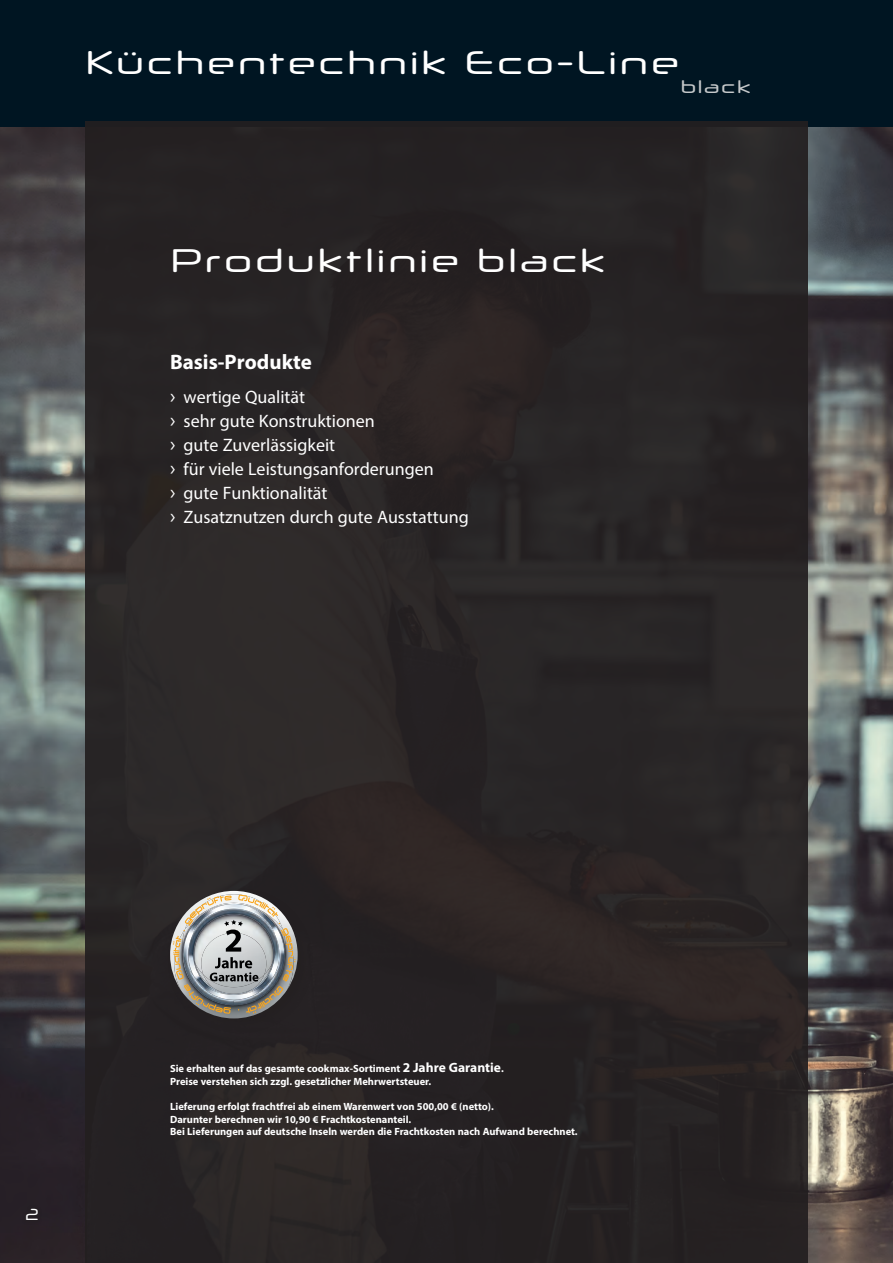
<style>
.page{position:relative;width:893px;height:1263px;background:#fff}
.page>*{position:absolute;margin:0;border:0;box-sizing:border-box;transform-origin:0 0}
.t1{font:33px "Neuropol X Rg";letter-spacing:.05em;color:#fff}
.t2{font:700 21px "Myriad Pro";color:#fff}
.t3{font:18px/24px "Myriad Pro";color:#fff}
.t4{font:18px "Neuropol X Rg";letter-spacing:.05em;color:#c5c8ca}
.t5{font:16.2px "Neuropol X Rg";color:#fff;scale:.83 1}
.t6{font:700 10.5px/12.6px "Myriad Pro";color:#fff}
.s1{font-size:21px}
.s2{font-size:13.5px}
</style>
<div class="page">
<div style="left:0;top:0;width:893px;height:128px;background:#001522"></div>
<img style="left:0;top:128px;width:893px;height:1135px">
<div style="left:85px;top:121px;width:723px;height:1142px;background:#231f20"></div>
<img style="left:211px;top:1014px;width:46px;height:4px">
<svg style="left:170px;top:891px;width:128px;height:123px"></svg>
<div style="left:22px;top:1205px;width:20px;height:19px;background:#231f20"></div>
<h1 class="t1" style="left:85px;top:36px;width:596px">Küchentechnik Eco-Line</h1>
<h1 class="t1" style="left:170px;top:233px;width:437px">Produktlinie black</h1>
<h2 class="t2" style="left:170px;top:348px;width:143px">Basis-Produkte</h2>
<h3 class="t3" style="left:170px;top:385px;width:300px"><span class="s1">›</span> wertige Qualität<br><span class="s1">›</span> sehr gute Konstruktionen<br><span class="s1">›</span> gute Zuverlässigkeit<br><span class="s1">›</span> für viele Leistungsanforderungen<br><span class="s1">›</span> gute Funktionalität<br><span class="s1">›</span> Zusatznutzen durch gute Ausstattung</h3>
<h3 class="t4" style="left:680px;top:71px;width:72px">black</h3>
<h3 class="t5" style="left:25px;top:1201px;width:18px">2</h3>
<p class="t6" style="left:170px;top:1062px;width:335px">Sie erhalten auf das gesamte cookmax-Sortiment <span class="s2">2 Jahre Garantie</span>.<br>Preise verstehen sich zzgl. gesetzlicher Mehrwertsteuer.</p>
<p class="t6" style="left:170px;top:1100px;width:409px">Lieferung erfolgt frachtfrei ab einem Warenwert von 500,00 € (netto).<br>Darunter berechnen wir 10,90 € Frachtkostenanteil.<br>Bei Lieferungen auf deutsche Inseln werden die Frachtkosten nach Aufwand berechnet.</p>
</div>
